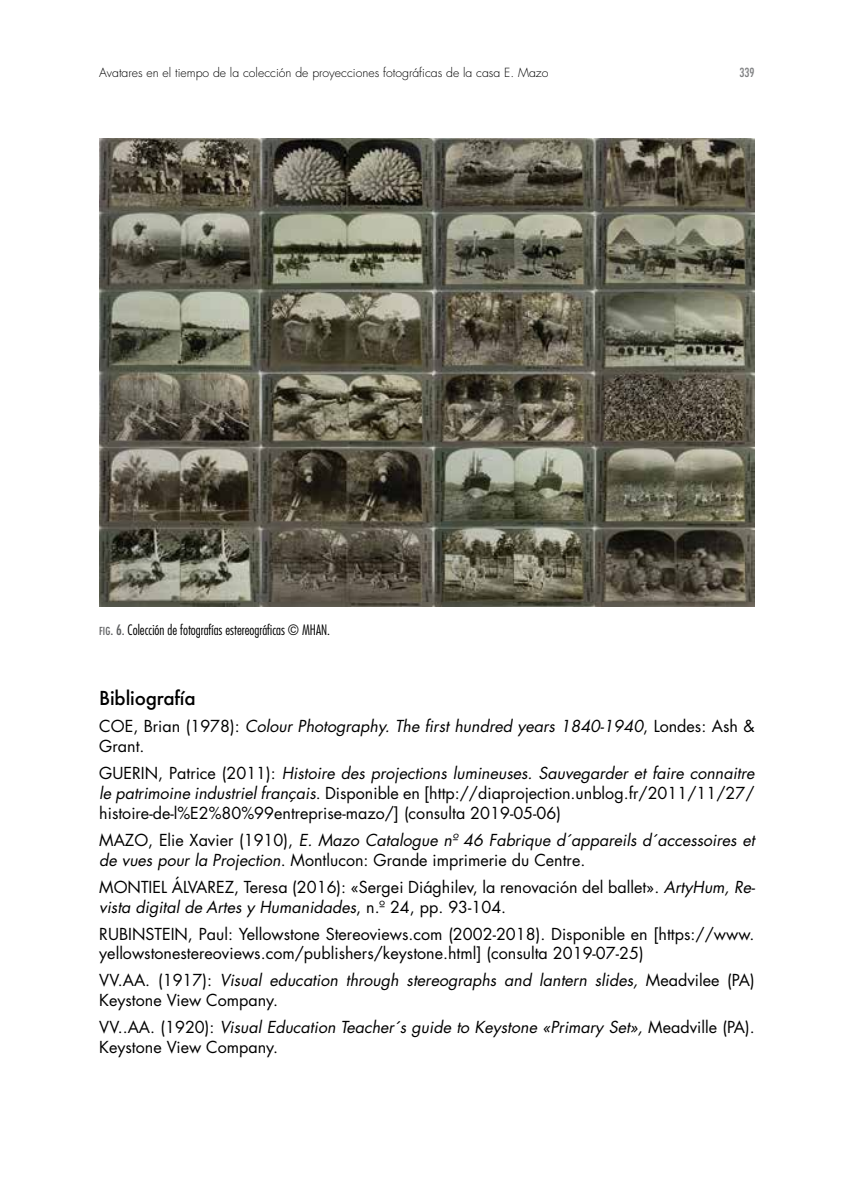
<style>
.page{position:relative;width:844px;height:1191px;background:#fff}
.page>*{position:absolute;margin:0;border:0;box-sizing:border-box;transform-origin:0 0}
.t1{font:500 18.72px "Futura";letter-spacing:-.01em;color:#000}
.t2{font:16.1px/19.9px "Futura";color:#000}
.t3{font:italic 16.1px/19.9px "Futura";color:#000}
.t4{font:300 condensed 14px "Futura";color:#000}
.t5{font:300 12.25px "Futura";color:#000}
.t6{font:500 condensed 12.25px "Futura";color:#7e7f81}
.s1{font-weight:400;font-size:10.85px;color:#5f6062}
.s2{font-weight:400;color:#5f6062}
.s3{font-style:normal}
.s4{font-style:italic}
</style>
<div class="page">
<img style="left:99px;top:139px;width:655px;height:467px">
<p class="t5" style="left:99px;top:64px;width:450px">Avatares en el tiempo de la colección de proyecciones fotográficas de la casa E. Mazo</p>
<p class="t6" style="left:739px;top:65px;width:17px">339</p>
<p class="t4" style="left:99px;top:621px;width:232px"><span class="s1">FIG</span><span class="s2">. 6.</span> Colección de fotografías estereográficas © MHAN.</p>
<p class="t1" style="left:99px;top:686px;width:98px">Bibliografía</p>
<p class="t3" style="left:99px;top:716px;width:656px"><span class="s3">COE, Brian (1978):</span> Colour Photography. The first hundred years 1840-1940<span class="s3">, Londes: Ash &amp;<br>Grant.</span></p>
<p class="t2" style="left:99px;top:763px;width:656px;text-align:justify">GUERIN, Patrice (2011): <span class="s4">Histoire des projections lumineuses. Sauvegarder et faire connaitre le patrimoine industriel français</span>. Disponible en [http://diaprojection.unblog.fr/2011/11/27/ histoire-de-l%E2%80%99entreprise-mazo/] (consulta 2019-05-06)</p>
<p class="t3" style="left:99px;top:829px;width:656px"><span class="s3">MAZO, Elie Xavier (1910),</span> E. Mazo Catalogue nº 46 Fabrique d´appareils d´accessoires et de vues pour la Projection<span class="s3">. Montlucon: Grande imprimerie du Centre.</span></p>
<p class="t2" style="left:99px;top:876px;width:657px">MONTIEL ÁLVAREZ, Teresa (2016): «Sergei Diághilev, la renovación del ballet». <span class="s4">ArtyHum, Re&shy;vista digital de Artes y Humanidades</span>, n.º 24, pp. 93-104.</p>
<p class="t2" style="left:99px;top:923px;width:656px">RUBINSTEIN, Paul: Yellowstone Stereoviews.com (2002-2018). Disponible en [https://www. yellowstonestereoviews.com/publishers/keystone.html] (consulta 2019-07-25)</p>
<p class="t3" style="left:99px;top:970px;width:656px"><span class="s3">VV.AA. (1917):</span> Visual education through stereographs and lantern slides, <span class="s3">Meadvilee (PA)<br>Keystone View Company.</span></p>
<p class="t3" style="left:99px;top:1017px;width:656px"><span class="s3">VV..AA. (1920):</span> Visual Education Teacher´s guide to Keystone «Primary Set», <span class="s3">Meadville (PA).<br>Keystone View Company.</span></p>
</div>
